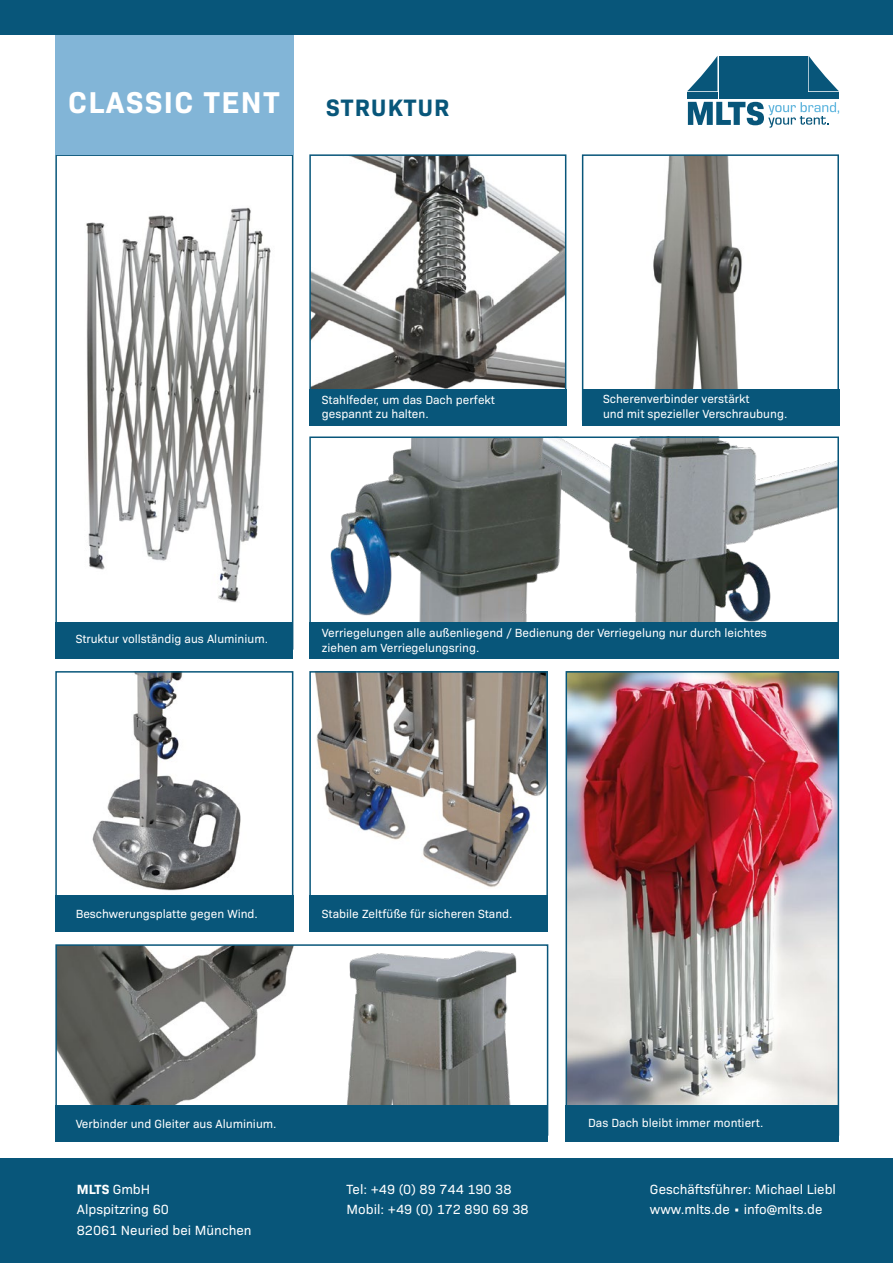
<style>
.page{position:relative;width:893px;height:1263px;background:#fff}
.page>*{position:absolute;margin:0;border:0;box-sizing:border-box;transform-origin:0 0}
.t1{font:700 30.6px "Bio Sans";letter-spacing:.05em;color:#fff}
.t2{font:700 24.15px "Bio Sans";letter-spacing:.05em;color:#08567a}
.t3{font:13.5px/20.2px "Bio Sans";color:#fff}
.t4{font:12px/14.4px "Bio Sans";color:#fff}
.s1{font-weight:700}
</style>
<div class="page">
<img style="left:626px;top:439px;width:210px;height:183px">
<img style="left:58px;top:947px;width:236px;height:158px">
<img style="left:86px;top:207px;width:185px;height:395px">
<div style="left:55px;top:154px;width:238px;height:496px;border:2px solid #08567a"></div>
<img style="left:315px;top:674px;width:230px;height:213px">
<div style="left:309px;top:671px;width:239px;height:255px;border:2px solid #08567a"></div>
<img style="left:312px;top:157px;width:251px;height:232px">
<div style="left:309px;top:154px;width:257px;height:266px;border:2px solid #08567a"></div>
<img style="left:653px;top:157px;width:89px;height:232px">
<div style="left:582px;top:154px;width:257px;height:266px;border:2px solid #08567a"></div>
<img style="left:309px;top:944px;width:239px;height:161px">
<img style="left:92px;top:674px;width:149px;height:217px">
<div style="left:55px;top:671px;width:238px;height:255px;border:2px solid #08567a"></div>
<img style="left:330px;top:439px;width:296px;height:183px">
<div style="left:309px;top:436px;width:530px;height:217px;border:2px solid #08567a"></div>
<img style="left:569px;top:674px;width:267px;height:431px">
<div style="left:566px;top:671px;width:273px;height:465px;border:2px solid #08567a"></div>
<div style="left:55px;top:622px;width:238px;height:37px;background:#08567a"></div>
<div style="left:309px;top:389px;width:257px;height:37px;background:#08567a"></div>
<div style="left:582px;top:389px;width:257px;height:37px;background:#08567a"></div>
<div style="left:309px;top:622px;width:530px;height:37px;background:#08567a"></div>
<div style="left:55px;top:895px;width:238px;height:37px;background:#08567a"></div>
<div style="left:309px;top:895px;width:239px;height:37px;background:#08567a"></div>
<div style="left:55px;top:1105px;width:493px;height:37px;background:#08567a"></div>
<div style="left:566px;top:1105px;width:273px;height:37px;background:#08567a"></div>
<svg style="left:687px;top:56px;width:30px;height:35px"></svg>
<svg style="left:809px;top:56px;width:30px;height:35px"></svg>
<div style="left:719px;top:56px;width:88px;height:35px;background:#08567a"></div>
<div style="left:687px;top:92px;width:30px;height:7px;background:#08567a"></div>
<div style="left:809px;top:92px;width:30px;height:7px;background:#08567a"></div>
<div style="left:719px;top:92px;width:88px;height:7px;background:#08567a"></div>
<svg style="left:688px;top:102px;width:151px;height:26px"></svg>
<div style="left:55px;top:34px;width:238px;height:121px;background:#82b5d7"></div>
<div style="left:0;top:1159px;width:893px;height:104px;background:#08567a"></div>
<div style="left:0;top:0;width:893px;height:34px;background:#08567a"></div>
<h1 class="t1" style="left:68px;top:85px;width:213px">CLASSIC TENT</h1>
<h2 class="t2" style="left:326px;top:94px;width:125px">STRUKTUR</h2>
<p class="t4" style="left:322px;top:393px;width:175px">Stahlfeder, um das Dach perfekt gespannt zu halten.</p>
<p class="t4" style="left:603px;top:393px;width:186px">Scherenverbinder verstärkt<br>und mit spezieller Verschraubung.</p>
<p class="t4" style="left:76px;top:633px;width:194px">Struktur vollständig aus Aluminium.</p>
<p class="t4" style="left:322px;top:627px;width:446px">Verriegelungen alle außenliegend / Bedienung der Verriegelung nur durch leichtes ziehen am Verriegelungsring.</p>
<p class="t4" style="left:76px;top:908px;width:184px">Beschwerungsplatte gegen Wind.</p>
<p class="t4" style="left:322px;top:908px;width:192px">Stabile Zeltfüße für sicheren Stand.</p>
<p class="t4" style="left:76px;top:1117px;width:202px">Verbinder und Gleiter aus Aluminium.</p>
<p class="t4" style="left:588px;top:1116px;width:177px">Das Dach bleibt immer montiert.</p>
<p class="t3" style="left:77px;top:1180px;width:176px"><span class="s1">MLTS</span> GmbH<br>Alpspitzring 60<br>82061 Neuried bei München</p>
<p class="t3" style="left:347px;top:1180px;width:183px">Tel: +49 (0) 89 744 190 38<br>Mobil: +49 (0) 172 890 69 38</p>
<p class="t3" style="left:650px;top:1180px;width:188px;line-height:19.5px">Geschäftsführer: Michael Liebl www.mlts.de • info@mlts.de</p>
</div>
